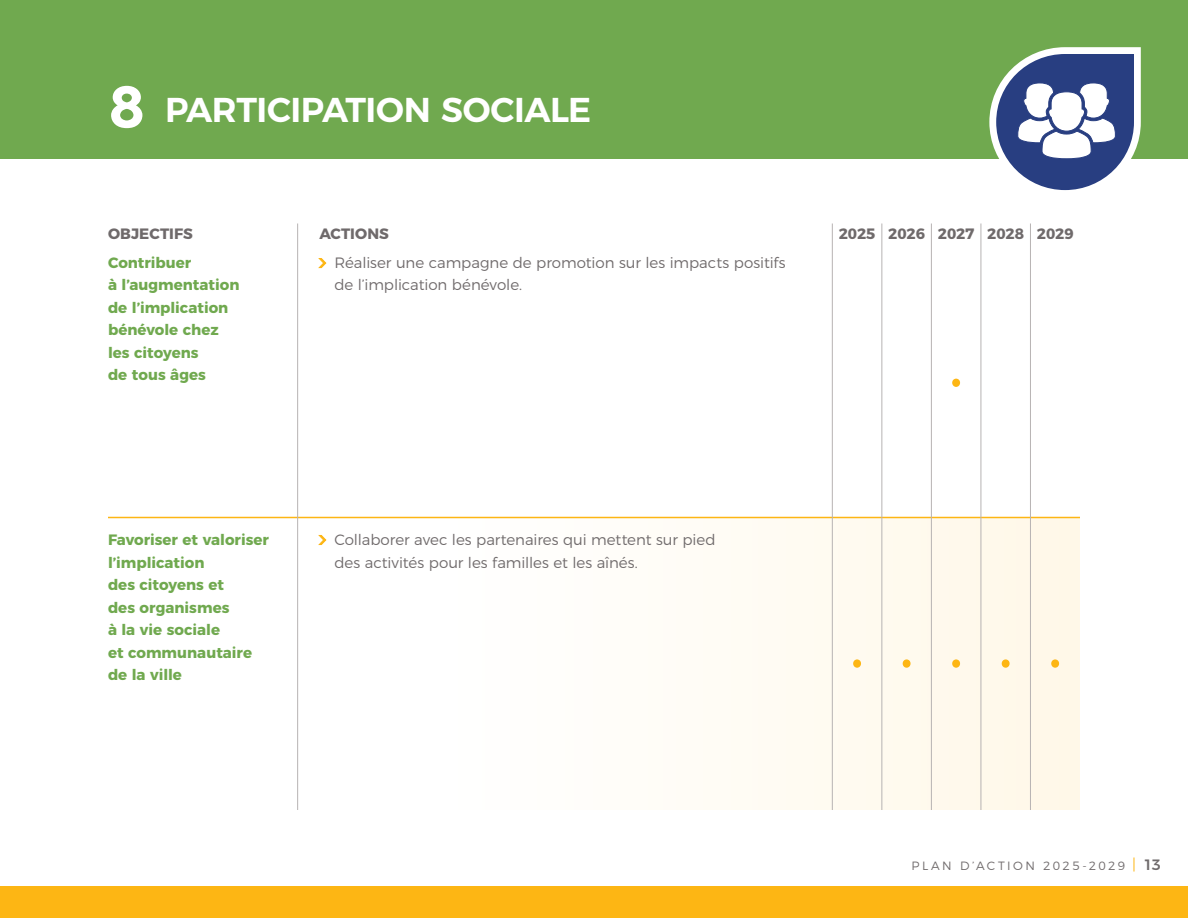
<style>
.page{position:relative;width:1188px;height:918px;background:#fff}
.page>*{position:absolute;margin:0;border:0;box-sizing:border-box;transform-origin:0 0}
.t1{font:300 54px "Montserrat";color:#fdb614}
.t2{font:600 34.5px "Montserrat";letter-spacing:-.015em;color:#fff}
.t3{font:700 15px/22.5px "Montserrat";color:#70a94f}
.t4{font:300 15px/22.5px "Montserrat";letter-spacing:-.005em;color:#706b6c}
.t5{font:700 15px "Montserrat";color:#6f6a6b}
.t6{font:300 12px "Montserrat";letter-spacing:.2em;color:#706b6c}
.s1{font-family:"Palanquin Dark";font-weight:500;font-size:64.5px}
.s2{font-weight:500;font-size:15px}
</style>
<div class="page">
<div style="left:298px;top:518px;width:782px;height:292px;background:linear-gradient(to right,#fff,#fef7e8)"></div>
<div style="left:0;top:0;width:1188px;height:158px;background:#70a94f"></div>
<svg style="left:1134px;top:858px;width:1px;height:14px"></svg>
<svg style="left:983px;top:47px;width:165px;height:144px"></svg>
<svg style="left:318px;top:258px;width:9px;height:10px"></svg>
<div style="left:0;top:886px;width:1188px;height:32px;background:#fdb614"></div>
<hr style="left:108px;top:517px;width:972px;height:1px;background:#fdb614">
<hr style="left:297px;top:224px;width:1px;height:586px;background:#b7b3b3">
<hr style="left:931px;top:224px;width:1px;height:586px;background:#b7b3b3">
<hr style="left:832px;top:224px;width:1px;height:586px;background:#b7b3b3">
<hr style="left:881px;top:224px;width:1px;height:586px;background:#b7b3b3">
<hr style="left:981px;top:224px;width:1px;height:586px;background:#b7b3b3">
<hr style="left:1030px;top:224px;width:1px;height:586px;background:#b7b3b3">
<svg style="left:318px;top:534px;width:9px;height:11px"></svg>
<h2 class="t2" style="left:108px;top:82px;width:485px"><span class="s1">8</span> PARTICIPATION SOCIALE</h2>
<p class="t5" style="left:108px;top:221px;width:86px">OBJECTIFS</p>
<p class="t5" style="left:319px;top:221px;width:71px">ACTIONS</p>
<p class="t5" style="left:839px;top:221px;width:237px">2025 2026 2027 2028 2029</p>
<p class="t4" style="left:334px;top:250px;width:453px">Réaliser une campagne de promotion sur les impacts positifs de l’implication bénévole.</p>
<p class="t3" style="left:108px;top:250px;width:133px">Contribuer<br>à l’augmentation de l’implication bénévole chez les citoyens<br>de tous âges</p>
<h1 class="t1" style="left:949px;top:336px;width:15px">•</h1>
<p class="t3" style="left:108px;top:527px;width:162px">Favoriser et valoriser l’implication<br>des citoyens et<br>des organismes<br>à la vie sociale<br>et communautaire de la ville</p>
<p class="t4" style="left:334px;top:527px;width:383px">Collaborer avec les partenaires qui mettent sur pied des activités pour les familles et les aînés.</p>
<h1 class="t1" style="left:850px;top:617px;width:64px">• •</h1>
<h1 class="t1" style="left:949px;top:617px;width:114px">•••</h1>
<p class="t6" style="left:912px;top:856px;width:251px">PLAN D’ACTION 2025-2029 <span class="s2">13</span></p>
</div>
